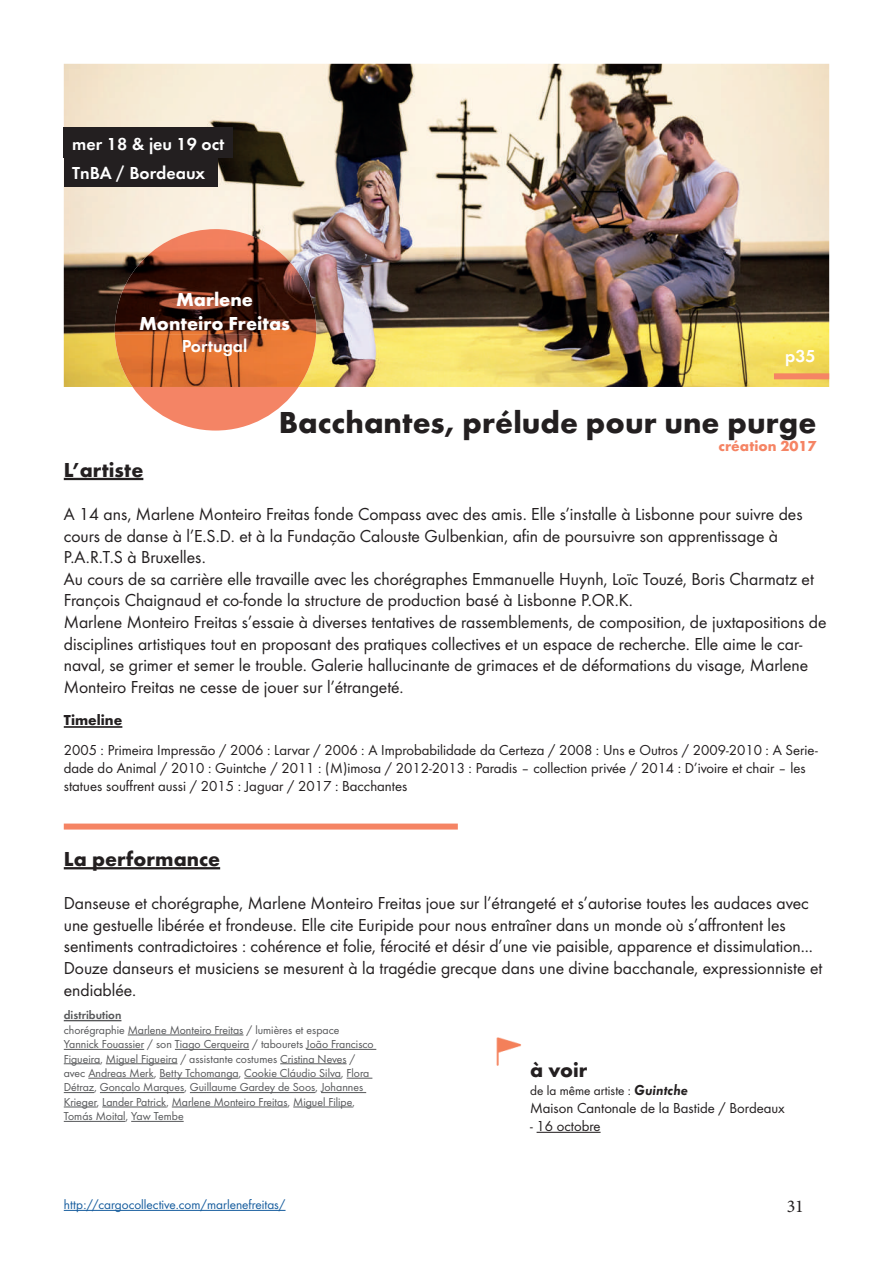
<style>
.page{position:relative;width:893px;height:1263px;background:#fff}
.page>*{position:absolute;margin:0;border:0;box-sizing:border-box;transform-origin:0 0}
.t1{font:700 31.5px "Futura";color:#231f20}
.t2{font:700 21px "Futura";color:#231f20}
.t3{font:700 19.5px/23.4px "Futura";color:#fff;text-align:center}
.t4{font:18px/21.6px "Futura Boo";color:#231f20}
.t5{font:18px "Futura Dem";color:#fff}
.t6{font:18px "Minion Pro";color:#231f20}
.t7{font:15px/18px "Futura Boo";color:#231f20}
.t8{font:700 15px "Futura";color:#f58464}
.t9{font:700 15px "Futura";color:#231f20}
.t10{font:13.5px "Futura Boo";color:#175d9e}
.t11{font:13.5px "Futura Boo";color:#231f20}
.t12{font:12px/14.4px "Futura Boo";color:#57585a}
.t13{font:12px "Futura Dem";color:#57585a}
.s1{font-family:"Futura Dem Obl";font-size:15px}
</style>
<div class="page">
<img style="left:64px;top:64px;width:765px;height:323px">
<div style="left:64px;top:823px;width:394px;height:6px;background:#f58464"></div>
<svg style="left:133px;top:387px;width:165px;height:44px"></svg>
<img style="left:115px;top:229px;width:151px;height:158px">
<img style="left:266px;top:243px;width:50px;height:144px">
<hr style="left:64px;top:478px;width:79px;height:2px;background:#231f20">
<hr style="left:64px;top:867px;width:156px;height:2px;background:#231f20">
<img style="left:496px;top:1037px;width:25px;height:29px">
<hr style="left:537px;top:1132px;width:64px;height:1px;background:#231f20">
<hr style="left:64px;top:726px;width:58px;height:2px;background:#231f20">
<div style="left:774px;top:373px;width:55px;height:6px;background:#f58464"></div>
<hr style="left:64px;top:1020px;width:57px;height:1px;background:#57585a">
<hr style="left:128px;top:1034px;width:115px;height:1px;background:#57585a">
<hr style="left:64px;top:1049px;width:80px;height:1px;background:#57585a">
<hr style="left:175px;top:1049px;width:74px;height:1px;background:#57585a">
<hr style="left:306px;top:1049px;width:70px;height:1px;background:#57585a">
<hr style="left:64px;top:1063px;width:36px;height:1px;background:#57585a">
<hr style="left:106px;top:1063px;width:71px;height:1px;background:#57585a">
<hr style="left:280px;top:1063px;width:67px;height:1px;background:#57585a">
<hr style="left:88px;top:1078px;width:66px;height:1px;background:#57585a">
<hr style="left:159px;top:1078px;width:80px;height:1px;background:#57585a">
<hr style="left:244px;top:1078px;width:97px;height:1px;background:#57585a">
<svg style="left:347px;top:1078px;width:25px;height:1px"></svg>
<hr style="left:64px;top:1092px;width:30px;height:1px;background:#57585a">
<hr style="left:100px;top:1092px;width:84px;height:1px;background:#57585a">
<hr style="left:190px;top:1092px;width:125px;height:1px;background:#57585a">
<hr style="left:321px;top:1092px;width:45px;height:1px;background:#57585a">
<hr style="left:64px;top:1106px;width:33px;height:1px;background:#57585a">
<hr style="left:102px;top:1106px;width:64px;height:1px;background:#57585a">
<hr style="left:172px;top:1106px;width:115px;height:1px;background:#57585a">
<hr style="left:293px;top:1106px;width:59px;height:1px;background:#57585a">
<hr style="left:64px;top:1121px;width:61px;height:1px;background:#57585a">
<hr style="left:131px;top:1121px;width:53px;height:1px;background:#57585a">
<div style="left:64px;top:157px;width:154px;height:30px;background:#231f20"></div>
<div style="left:64px;top:128px;width:169px;height:30px;background:#231f20"></div>
<hr style="left:64px;top:1210px;width:222px;height:1px;background:#175d9e">
<p class="t5" style="left:72px;top:131px;width:154px">mer 18 &amp; jeu 19 oct</p>
<p class="t5" style="left:72px;top:160px;width:135px">TnBA / Bordeaux</p>
<p class="t3" style="left:139px;top:287px;width:152px">Marlene<br>Monteiro Freitas</p>
<p class="t5" style="left:182px;top:333px;width:67px">Portugal</p>
<p class="t5" style="left:785px;top:344px;width:32px">p35</p>
<h1 class="t1" style="left:279px;top:400px;width:539px">Bacchantes, prélude pour une purge</h1>
<p class="t8" style="left:719px;top:435px;width:99px">création 2017</p>
<p class="t2" style="left:64px;top:455px;width:81px">L’artiste</p>
<p class="t4" style="left:64px;top:502px;width:764px">A 14 ans, Marlene Monteiro Freitas fonde Compass avec des amis. Elle s’installe à Lisbonne pour suivre des cours de danse à l’E.S.D. et à la Fundação Calouste Gulbenkian, afin de poursuivre son apprentissage à P.A.R.T.S à Bruxelles.<br>Au cours de sa carrière elle travaille avec les chorégraphes Emmanuelle Huynh, Loïc Touzé, Boris Charmatz et François Chaignaud et co-fonde la structure de production basé à Lisbonne P.OR.K.<br>Marlene Monteiro Freitas s’essaie à diverses tentatives de rassemblements, de composition, de juxtapositions de disciplines artistiques tout en proposant des pratiques collectives et un espace de recherche. Elle aime le car&shy;naval, se grimer et semer le trouble. Galerie hallucinante de grimaces et de déformations du visage, Marlene Monteiro Freitas ne cesse de jouer sur l’étrangeté.</p>
<p class="t9" style="left:64px;top:710px;width:60px">Timeline</p>
<p class="t7" style="left:64px;top:741px;width:756px">2005 : Primeira Impressão / 2006 : Larvar / 2006 : A Improbabilidade da Certeza / 2008 : Uns e Outros / 2009-2010 : A Serie&shy;dade do Animal / 2010 : Guintche / 2011 : (M)imosa / 2012-2013 : Paradis – collection privée / 2014 : D’ivoire et chair – les statues souffrent aussi / 2015 : Jaguar / 2017 : Bacchantes</p>
<p class="t2" style="left:64px;top:844px;width:158px">La performance</p>
<p class="t4" style="left:64px;top:891px;width:760px">Danseuse et chorégraphe, Marlene Monteiro Freitas joue sur l’étrangeté et s’autorise toutes les audaces avec une gestuelle libérée et frondeuse. Elle cite Euripide pour nous entraîner dans un monde où s’affrontent les sentiments contradictoires : cohérence et folie, férocité et désir d’une vie paisible, apparence et dissimulation...<br>Douze danseurs et musiciens se mesurent à la tragédie grecque dans une divine bacchanale, expressionniste et endiablée.</p>
<p class="t13" style="left:64px;top:1007px;width:59px">distribution</p>
<p class="t12" style="left:64px;top:1022px;width:311px">chorégraphie Marlene Monteiro Freitas / lumières et espace Yannick Fouassier / son Tiago Cerqueira / tabourets João Francisco Figueira, Miguel Figueira / assistante costumes Cristina Neves / avec Andreas Merk, Betty Tchomanga, Cookie Cláudio Silva, Flora Détraz, Gonçalo Marques, Guillaume Gardey de Soos, Johannes Krieger, Lander Patrick, Marlene Monteiro Freitas, Miguel Filipe, Tomás Moital, Yaw Tembe</p>
<p class="t10" style="left:64px;top:1195px;width:223px">http://cargocollective.com/marlenefreitas/</p>
<p class="t2" style="left:530px;top:1055px;width:59px">à voir</p>
<p class="t11" style="left:530px;top:1081px;width:159px">de la même artiste : <span class="s1">Guintche</span></p>
<p class="t7" style="left:530px;top:1098px;width:256px">Maison Cantonale de la Bastide / Bordeaux</p>
<p class="t7" style="left:530px;top:1116px;width:72px">- 16 octobre</p>
<p class="t6" style="left:787px;top:1194px;width:19px">31</p>
</div>
